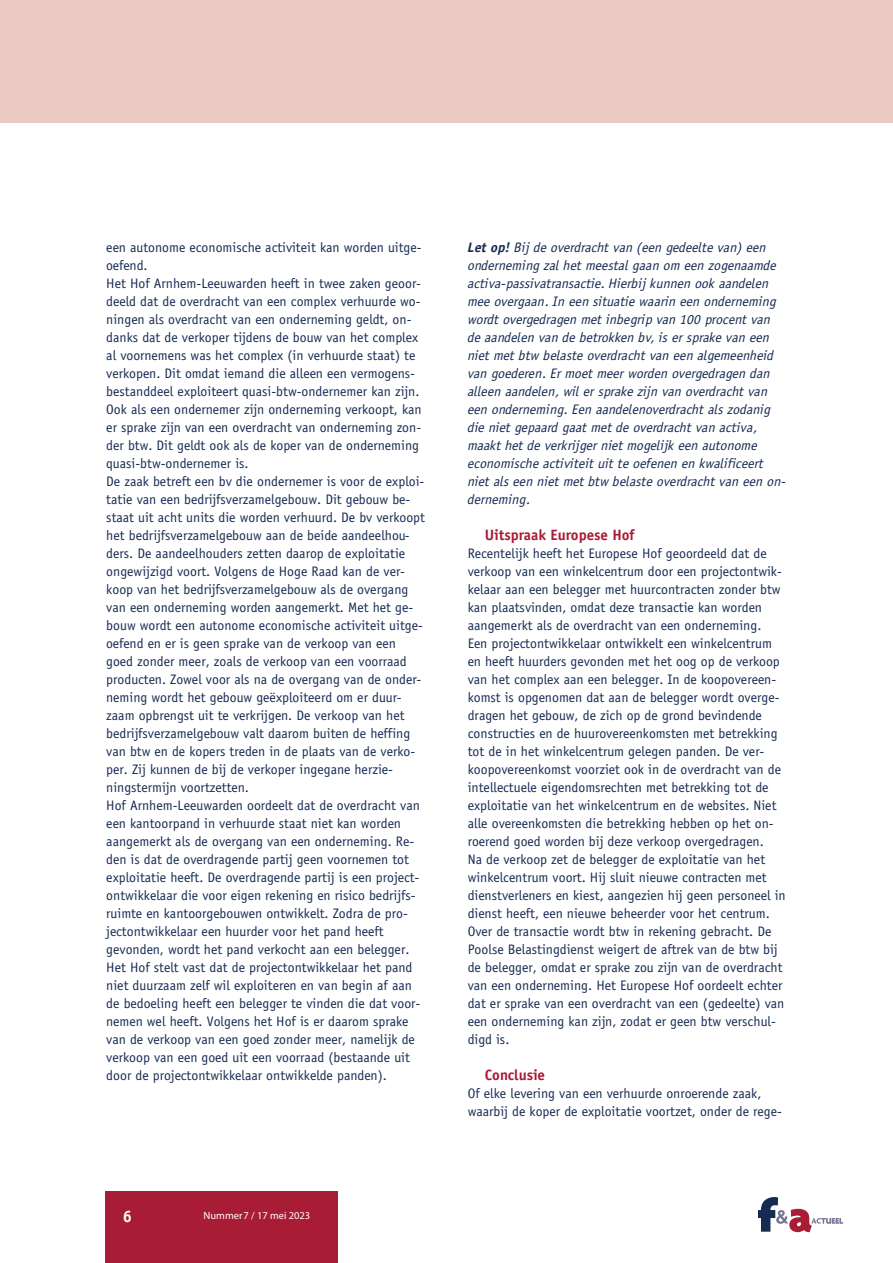
<style>
.page{position:relative;width:893px;height:1263px;background:#fff}
.page>*{position:absolute;margin:0;border:0;box-sizing:border-box;transform-origin:0 0}
.t1{font:700 16.5px "Officina Sans Std";color:#fff}
.t2{font:700 15px "Officina Sans Std";color:#a91c35}
.t3{font:13.8px/18px "Officina Sans Std";color:#162b52}
.t4{font:italic 13.8px/18px "Officina Sans Std";color:#162b52}
.t5{font:10.5px "Myriad Pro";color:#fff}
.s1{font-weight:700}
</style>
<div class="page">
<div style="left:0;top:0;width:893px;height:122px;background:#eacac2"></div>
<div style="left:106px;top:1191px;width:232px;height:72px;background:#a91c35"></div>
<svg style="left:758px;top:1197px;width:85px;height:35px"></svg>
<p class="t3" style="left:106px;top:238px;width:320px">een autonome economische activiteit kan worden uitge&shy;oefend.<br>Het Hof Arnhem-Leeuwarden heeft in twee zaken geoor&shy;deeld dat de overdracht van een complex verhuurde wo&shy;ningen als overdracht van een onderneming geldt, on&shy;danks dat de verkoper tijdens de bouw van het complex al voornemens was het complex (in verhuurde staat) te verkopen. Dit omdat iemand die alleen een vermogens&shy;bestanddeel exploiteert quasi-btw-ondernemer kan zijn.<br>Ook als een ondernemer zijn onderneming verkoopt, kan er sprake zijn van een overdracht van onderneming zon&shy;der btw. Dit geldt ook als de koper van de onderneming quasi-btw-ondernemer is.<br>De zaak betreft een bv die ondernemer is voor de exploi&shy;tatie van een bedrijfsverzamelgebouw. Dit gebouw be&shy;staat uit acht units die worden verhuurd. De bv verkoopt het bedrijfsverzamelgebouw aan de beide aandeelhou&shy;ders. De aandeelhouders zetten daarop de exploitatie ongewijzigd voort. Volgens de Hoge Raad kan de ver&shy;koop van het bedrijfsverzamelgebouw als de overgang van een onderneming worden aangemerkt. Met het ge&shy;bouw wordt een autonome economische activiteit uitge&shy;oefend en er is geen sprake van de verkoop van een goed zonder meer, zoals de verkoop van een voorraad producten. Zowel voor als na de overgang van de onder&shy;neming wordt het gebouw geëxploiteerd om er duur&shy;zaam opbrengst uit te verkrijgen. De verkoop van het bedrijfsverzamelgebouw valt daarom buiten de heffing van btw en de kopers treden in de plaats van de verko&shy;per. Zij kunnen de bij de verkoper ingegane herzie&shy;ningstermijn voortzetten.<br>Hof Arnhem-Leeuwarden oordeelt dat de overdracht van een kantoorpand in verhuurde staat niet kan worden aangemerkt als de overgang van een onderneming. Re&shy;den is dat de overdragende partij geen voornemen tot exploitatie heeft. De overdragende partij is een project&shy;ontwikkelaar die voor eigen rekening en risico bedrijfs&shy;ruimte en kantoorgebouwen ontwikkelt. Zodra de pro&shy;jectontwikkelaar een huurder voor het pand heeft gevonden, wordt het pand verkocht aan een belegger.<br>Het Hof stelt vast dat de projectontwikkelaar het pand niet duurzaam zelf wil exploiteren en van begin af aan de bedoeling heeft een belegger te vinden die dat voor&shy;nemen wel heeft. Volgens het Hof is er daarom sprake van de verkoop van een goed zonder meer, namelijk de verkoop van een goed uit een voorraad (bestaande uit door de projectontwikkelaar ontwikkelde panden).</p>
<p class="t4" style="left:468px;top:238px;width:320px"><span class="s1">Let op!</span> Bij de overdracht van (een gedeelte van) een onderneming zal het meestal gaan om een zogenaamde activa-passivatransactie. Hierbij kunnen ook aandelen mee overgaan. In een situatie waarin een onderneming wordt overgedragen met inbegrip van 100 procent van de aandelen van de betrokken bv, is er sprake van een niet met btw belaste overdracht van een algemeenheid van goederen. Er moet meer worden overgedragen dan alleen aandelen, wil er sprake zijn van overdracht van een onderneming. Een aandelenoverdracht als zodanig die niet gepaard gaat met de overdracht van activa, maakt het de verkrijger niet mogelijk een autonome economische activiteit uit te oefenen en kwalificeert niet als een niet met btw belaste overdracht van een on&shy;derneming.</p>
<p class="t2" style="left:485px;top:526px;width:152px">Uitspraak Europese Hof</p>
<p class="t3" style="left:468px;top:544px;width:320px">Recentelijk heeft het Europese Hof geoordeeld dat de verkoop van een winkelcentrum door een projectontwik&shy;kelaar aan een belegger met huurcontracten zonder btw kan plaatsvinden, omdat deze transactie kan worden aangemerkt als de overdracht van een onderneming.<br>Een projectontwikkelaar ontwikkelt een winkelcentrum en heeft huurders gevonden met het oog op de verkoop van het complex aan een belegger. In de koopovereen&shy;komst is opgenomen dat aan de belegger wordt overge&shy;dragen het gebouw, de zich op de grond bevindende constructies en de huurovereenkomsten met betrekking tot de in het winkelcentrum gelegen panden. De ver&shy;koopovereenkomst voorziet ook in de overdracht van de intellectuele eigendomsrechten met betrekking tot de exploitatie van het winkelcentrum en de websites. Niet alle overeenkomsten die betrekking hebben op het on&shy;roerend goed worden bij deze verkoop overgedragen.<br>Na de verkoop zet de belegger de exploitatie van het winkelcentrum voort. Hij sluit nieuwe contracten met dienstverleners en kiest, aangezien hij geen personeel in dienst heeft, een nieuwe beheerder voor het centrum.<br>Over de transactie wordt btw in rekening gebracht. De Poolse Belastingdienst weigert de aftrek van de btw bij de belegger, omdat er sprake zou zijn van de overdracht van een onderneming. Het Europese Hof oordeelt echter dat er sprake van een overdracht van een (gedeelte) van een onderneming kan zijn, zodat er geen btw verschul&shy;digd is.</p>
<p class="t2" style="left:485px;top:1066px;width:62px">Conclusie</p>
<p class="t3" style="left:468px;top:1084px;width:316px">Of elke levering van een verhuurde onroerende zaak, waarbij de koper de exploitatie voortzet, onder de rege-</p>
<p class="t1" style="left:123px;top:1206px;width:11px">6</p>
<p class="t5" style="left:204px;top:1209px;width:108px">Nummer7 / 17 mei 2023</p>
</div>
